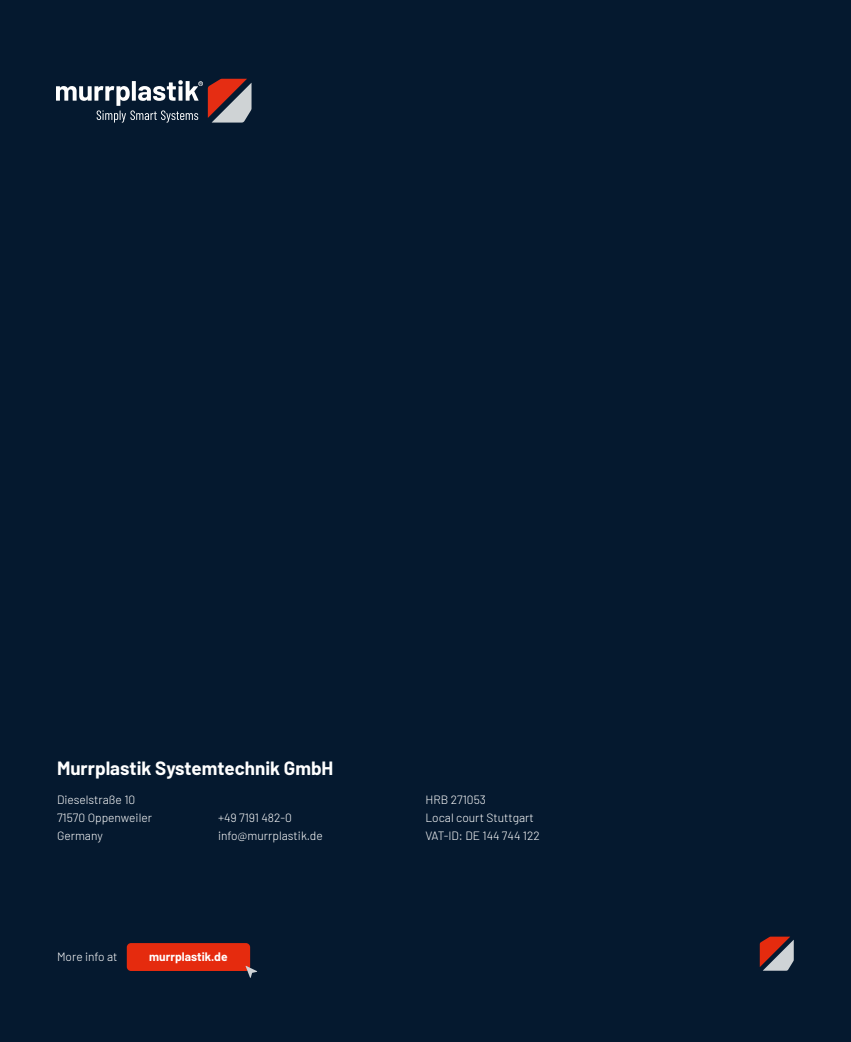
<style>
.page{position:relative;width:851px;height:1042px;background:#fff}
.page>*{position:absolute;margin:0;border:0;box-sizing:border-box;transform-origin:0 0}
.t1{font:700 18.75px "Barlow";color:#fff}
.t2{font:300 12px/18px "Barlow";color:#fff}
.t3{font:700 12px "Barlow";color:#fff}
</style>
<div class="page">
<div style="left:0;top:0;width:850px;height:1042px;background:#05192f"></div>
<div style="left:127px;top:943px;width:123px;height:28px;background:#e52b0e;border-radius:4px"></div>
<svg style="left:245px;top:966px;width:12px;height:12px"></svg>
<svg style="left:759px;top:936px;width:34px;height:34px"></svg>
<svg style="left:56px;top:79px;width:195px;height:43px"></svg>
<h1 class="t1" style="left:57px;top:754px;width:278px">Murrplastik Systemtechnik GmbH</h1>
<p class="t2" style="left:57px;top:790px;width:97px">Dieselstraße 10<br>71570 Oppenweiler<br>Germany</p>
<p class="t2" style="left:218px;top:808px;width:106px">+49 7191 482-0 info@murrplastik.de</p>
<p class="t2" style="left:57px;top:946px;width:62px">More info at</p>
<p class="t3" style="left:149px;top:947px;width:80px">murrplastik.de</p>
<p class="t2" style="left:425px;top:790px;width:116px">HRB 271053<br>Local court Stuttgart<br>VAT-ID: DE 144 744 122</p>
</div>
